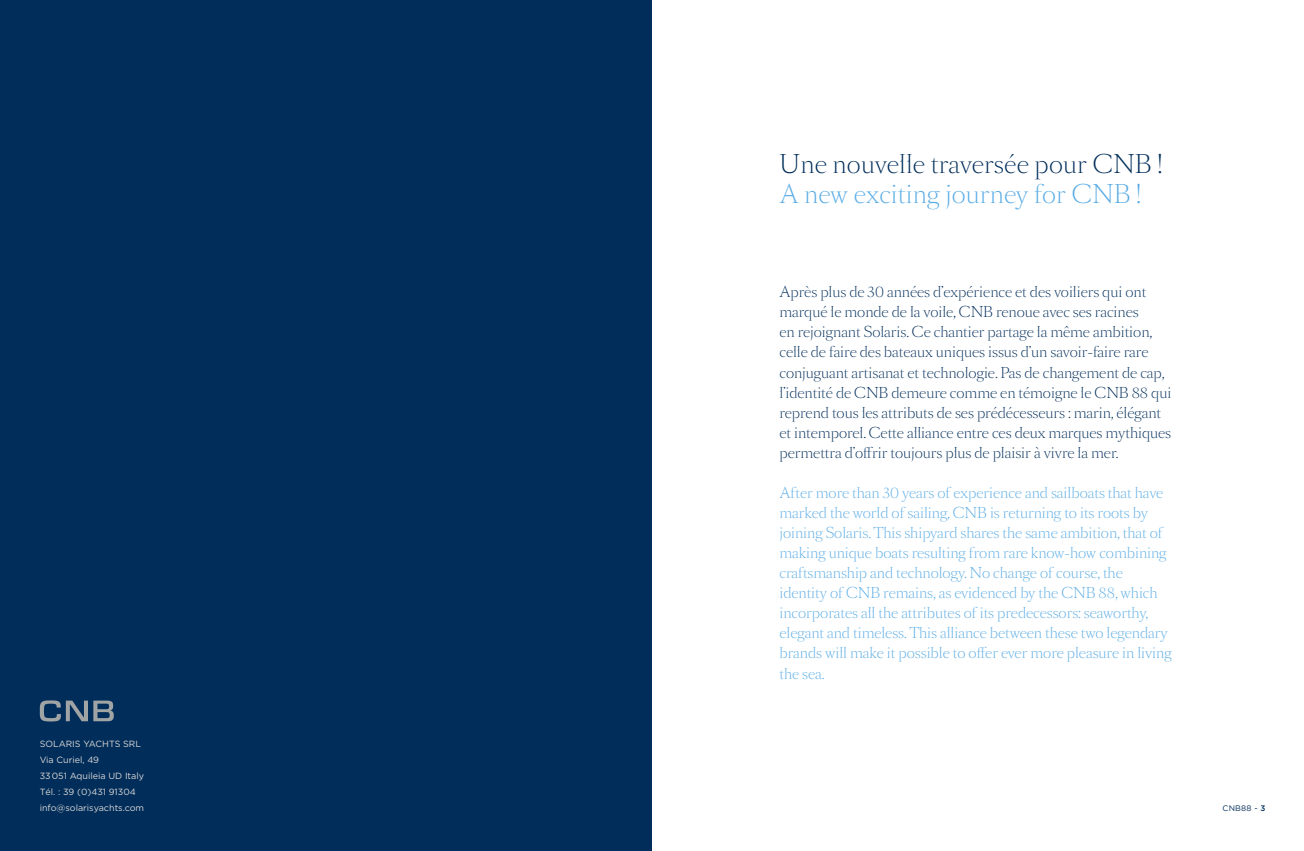
<style>
.page{position:relative;width:1304px;height:851px;background:#fff}
.page>*{position:absolute;margin:0;border:0;box-sizing:border-box;transform-origin:0 0}
.t1{font:300 24px "Sang Bleu Serif";letter-spacing:.01em;color:#002d5a}
.t2{font:300 24px "Sang Bleu Serif";letter-spacing:.01em;color:#5aace5}
.t3{font:300 14px/20.1px "Sang Bleu Serif";color:#5aace5}
.t4{font:300 14px/20px "Sang Bleu Serif";color:#002d5a}
.t5{font:9px "Gotham";color:#dcd8d7}
.t6{font:8px "Gotham";letter-spacing:.03em;color:#002d5a}
.s1{font-weight:500}
</style>
<div class="page">
<div style="left:0;top:0;width:652px;height:850px;background:#002d5a"></div>
<svg style="left:40px;top:700px;width:74px;height:21px"></svg>
<p class="t5" style="left:40px;top:739px;width:103px">SOLARIS YACHTS SRL</p>
<p class="t5" style="left:40px;top:755px;width:61px">Via Curiel, 49</p>
<p class="t5" style="left:40px;top:771px;width:106px">33051 Aquileia UD Italy</p>
<p class="t5" style="left:40px;top:787px;width:98px">Tél. : 39 (0)431 91304</p>
<p class="t5" style="left:40px;top:803px;width:106px">info@solarisyachts.com</p>
<p class="t1" style="left:779px;top:150px;width:385px">Une nouvelle traversée pour CNB !</p>
<p class="t2" style="left:779px;top:180px;width:364px">A new exciting journey for CNB !</p>
<p class="t4" style="left:779px;top:283px;width:393px">Après plus de 30 années d’expérience et des voiliers qui ont marqué le monde de la voile, CNB renoue avec ses racines<br>en rejoignant Solaris. Ce chantier partage la même ambition, celle de faire des bateaux uniques issus d’un savoir-faire rare conjuguant artisanat et technologie. Pas de changement de cap, l’identité de CNB demeure comme en témoigne le CNB 88 qui reprend tous les attributs de ses prédécesseurs : marin, élégant et intemporel. Cette alliance entre ces deux marques mythiques permettra d’offrir toujours plus de plaisir à vivre la mer.</p>
<p class="t3" style="left:779px;top:483px;width:394px">After more than 30 years of experience and sailboats that have marked the world of sailing, CNB is returning to its roots by joining Solaris. This shipyard shares the same ambition, that of making unique boats resulting from rare know-how combining craftsmanship and technology. No change of course, the identity of CNB remains, as evidenced by the CNB 88, which incorporates all the attributes of its predecessors: seaworthy, elegant and timeless. This alliance between these two legendary brands will make it possible to offer ever more pleasure in living the sea.</p>
<p class="t6" style="left:1222px;top:803px;width:45px">CNB88 - <span class="s1">3</span></p>
</div>
